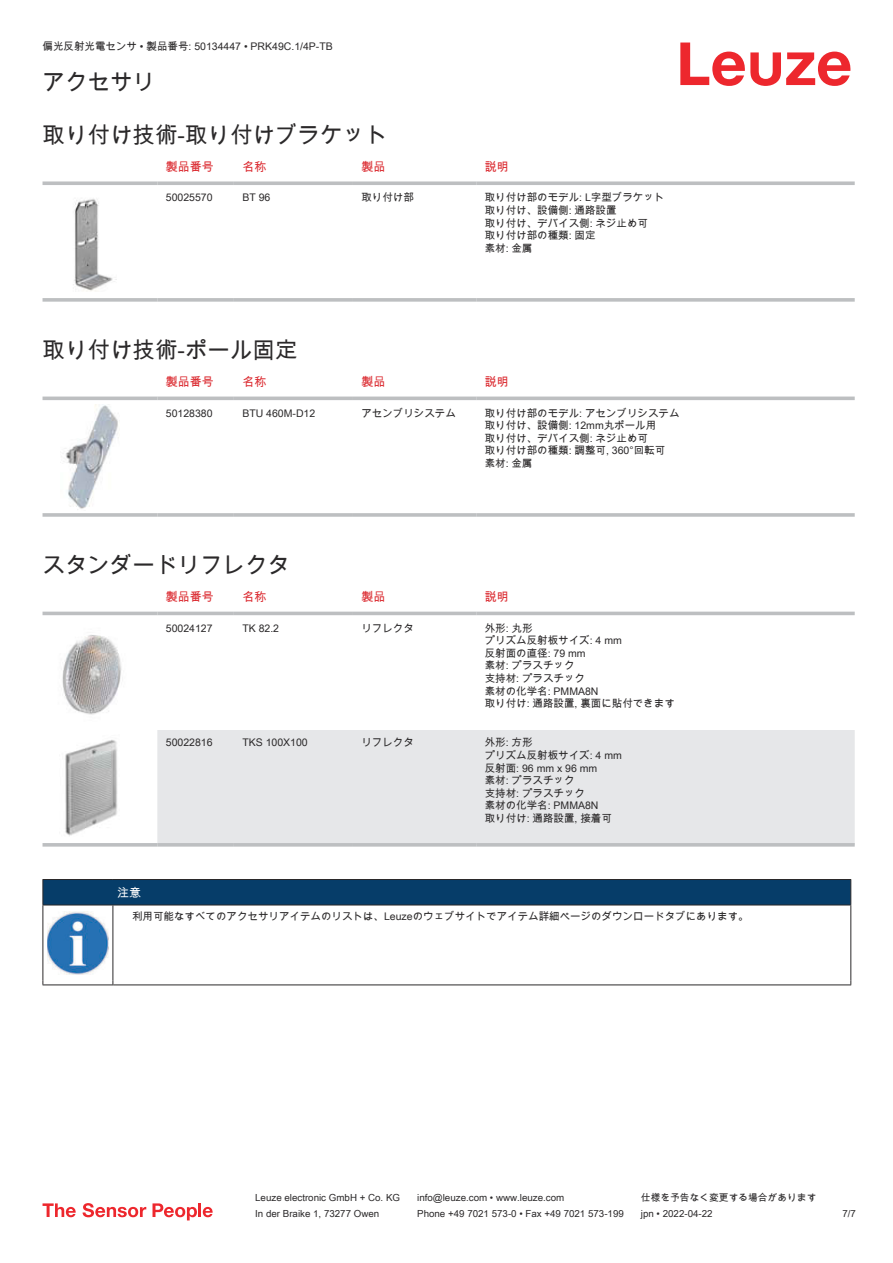
<style>
.page{position:relative;width:893px;height:1263px;background:#fff}
.page>*{position:absolute;margin:0;border:0;box-sizing:border-box;transform-origin:0 0}
.t1{font:22.5px "Arial Unicode MS";color:#2b292a}
.t2{font:12px "Arial Unicode MS";color:#db2a30}
.t3{font:12px "Arial Unicode MS";color:#fff}
.t4{font:10.5px/12.6px "Arial Unicode MS";color:#2b292a}
.t5{font:9.75px "Arial Unicode MS";color:#2b292a}
</style>
<div class="page">
<svg style="left:680px;top:43px;width:170px;height:43px"></svg>
<svg style="left:43px;top:181px;width:114px;height:4px"></svg>
<svg style="left:157px;top:181px;width:77px;height:4px"></svg>
<svg style="left:234px;top:181px;width:119px;height:4px"></svg>
<svg style="left:353px;top:181px;width:123px;height:4px"></svg>
<svg style="left:476px;top:181px;width:379px;height:4px;background:#c4c6c8"></svg>
<svg style="left:43px;top:298px;width:114px;height:4px"></svg>
<svg style="left:157px;top:298px;width:77px;height:4px"></svg>
<svg style="left:234px;top:298px;width:119px;height:4px"></svg>
<svg style="left:353px;top:298px;width:123px;height:4px"></svg>
<svg style="left:476px;top:298px;width:379px;height:4px;background:#c3c5c7"></svg>
<img style="left:73px;top:198px;width:44px;height:93px">
<svg style="left:43px;top:396px;width:812px;height:1px"></svg>
<hr style="left:43px;top:397px;width:114px;height:3px;background:#bdbfc1">
<hr style="left:157px;top:397px;width:77px;height:3px;background:#bdbfc1">
<hr style="left:234px;top:397px;width:119px;height:3px;background:#bdbfc1">
<hr style="left:353px;top:397px;width:123px;height:3px;background:#bdbfc1">
<hr style="left:476px;top:397px;width:379px;height:3px;background:#bdbfc1">
<hr style="left:43px;top:513px;width:114px;height:4px;background:#bdbfc1">
<hr style="left:157px;top:513px;width:77px;height:4px;background:#c7c9ca">
<hr style="left:234px;top:513px;width:119px;height:4px;background:#bdbfc1">
<hr style="left:353px;top:513px;width:123px;height:4px;background:#bdbfc1">
<hr style="left:476px;top:513px;width:379px;height:4px;background:#c7c9ca">
<img style="left:65px;top:404px;width:54px;height:106px">
<svg style="left:43px;top:611px;width:812px;height:5px;fill:#efeff0"></svg>
<div style="left:157px;top:730px;width:698px;height:113px;background:#e6e7e9"></div>
<hr style="left:43px;top:612px;width:114px;height:3px;background:#bdbfc1">
<hr style="left:157px;top:612px;width:77px;height:3px;background:#bdbfc1">
<hr style="left:234px;top:612px;width:119px;height:3px;background:#bdbfc1">
<hr style="left:353px;top:612px;width:123px;height:3px;background:#bdbfc1">
<hr style="left:476px;top:612px;width:379px;height:3px;background:#bdbfc1">
<svg style="left:43px;top:843px;width:114px;height:4px"></svg>
<svg style="left:157px;top:843px;width:77px;height:4px"></svg>
<svg style="left:234px;top:843px;width:119px;height:4px"></svg>
<svg style="left:353px;top:843px;width:123px;height:4px"></svg>
<svg style="left:476px;top:843px;width:379px;height:4px;background:#c3c5c7"></svg>
<img style="left:62px;top:635px;width:60px;height:80px">
<img style="left:65px;top:740px;width:53px;height:96px">
<hr style="left:43px;top:905px;width:70px;height:1px;background:#2b292a">
<svg style="left:43px;top:879px;width:808px;height:26px;background:#083b65"></svg>
<hr style="left:113px;top:905px;width:738px;height:1px;background:#2b292a">
<hr style="left:43px;top:905px;width:1px;height:75px;background:#2b292a">
<hr style="left:113px;top:905px;width:1px;height:75px;background:#2b292a">
<hr style="left:850px;top:905px;width:1px;height:75px;background:#2b292a">
<hr style="left:43px;top:984px;width:70px;height:1px;background:#2b292a">
<hr style="left:113px;top:984px;width:738px;height:1px;background:#2b292a">
<img style="left:47px;top:911px;width:61px;height:63px">
<svg style="left:43px;top:1203px;width:33px;height:14px"></svg>
<svg style="left:83px;top:1203px;width:63px;height:14px"></svg>
<svg style="left:153px;top:1203px;width:44px;height:17px"></svg>
<hr style="left:198px;top:1203px;width:3px;height:14px;background:#ed272d">
<svg style="left:203px;top:1207px;width:10px;height:10px"></svg>
<p class="t4" style="left:43px;top:40px;width:292px">偏光反射光電センサ • 製品番号: 50134447 • PRK49C.1/4P-TB</p>
<h1 class="t1" style="left:43px;top:66px;width:114px">アクセサリ</h1>
<h1 class="t1" style="left:43px;top:119px;width:346px">取り付け技術-取り付けブラケット</h1>
<p class="t2" style="left:166px;top:158px;width:49px">製品番号</p>
<p class="t2" style="left:242px;top:158px;width:25px">名称</p>
<p class="t2" style="left:361px;top:158px;width:25px">製品</p>
<p class="t2" style="left:485px;top:158px;width:25px">説明</p>
<p class="t4" style="left:166px;top:191px;width:48px">50025570</p>
<p class="t4" style="left:242px;top:191px;width:30px">BT 96</p>
<p class="t4" style="left:361px;top:191px;width:54px">取り付け部</p>
<p class="t4" style="left:485px;top:191px;width:181px">取り付け部のモデル: L字型ブラケット取り付け、設備側: 通路設置<br>取り付け、デバイス側: ネジ止め可<br>取り付け部の種類: 固定<br>素材: 金属</p>
<h1 class="t1" style="left:43px;top:334px;width:256px">取り付け技術-ポール固定</h1>
<p class="t2" style="left:166px;top:373px;width:49px">製品番号</p>
<p class="t2" style="left:242px;top:373px;width:25px">名称</p>
<p class="t2" style="left:361px;top:373px;width:25px">製品</p>
<p class="t2" style="left:485px;top:373px;width:25px">説明</p>
<p class="t4" style="left:166px;top:406px;width:48px">50128380</p>
<p class="t4" style="left:242px;top:406px;width:74px">BTU 460M-D12</p>
<p class="t4" style="left:361px;top:406px;width:96px">アセンブリシステム</p>
<p class="t4" style="left:485px;top:406px;width:196px">取り付け部のモデル: アセンブリシステム取り付け、設備側: 12mm丸ポール用<br>取り付け、デバイス側: ネジ止め可<br>取り付け部の種類: 調整可, 360°回転可<br>素材: 金属</p>
<h1 class="t1" style="left:43px;top:549px;width:249px">スタンダードリフレクタ</h1>
<p class="t2" style="left:166px;top:588px;width:49px">製品番号</p>
<p class="t2" style="left:242px;top:588px;width:25px">名称</p>
<p class="t2" style="left:361px;top:588px;width:25px">製品</p>
<p class="t2" style="left:485px;top:588px;width:25px">説明</p>
<p class="t4" style="left:166px;top:621px;width:48px">50024127</p>
<p class="t4" style="left:242px;top:621px;width:38px">TK 82.2</p>
<p class="t4" style="left:361px;top:621px;width:54px">リフレクタ</p>
<p class="t4" style="left:485px;top:621px;width:192px">外形: 丸形<br>プリズム反射板サイズ: 4 mm<br>反射面の直径: 79 mm<br>素材: プラスチック<br>支持材: プラスチック<br>素材の化学名: PMMA8N<br>取り付け: 通路設置, 裏面に貼付できます</p>
<p class="t4" style="left:166px;top:736px;width:48px">50022816</p>
<p class="t4" style="left:242px;top:736px;width:67px">TKS 100X100</p>
<p class="t4" style="left:361px;top:736px;width:54px">リフレクタ</p>
<p class="t4" style="left:485px;top:736px;width:139px">外形: 方形<br>プリズム反射板サイズ: 4 mm反射面: 96 mm x 96 mm<br>素材: プラスチック<br>支持材: プラスチック<br>素材の化学名: PMMA8N<br>取り付け: 通路設置, 接着可</p>
<p class="t3" style="left:117px;top:884px;width:25px">注意</p>
<p class="t4" style="left:132px;top:909px;width:618px">利用可能なすべてのアクセサリアイテムのリストは、Leuzeのウェブサイトでアイテム詳細ページのダウンロードタブにあります。</p>
<p class="t5" style="left:255px;top:1191px;width:146px">Leuze electronic GmbH + Co. KG</p>
<p class="t5" style="left:417px;top:1191px;width:149px">info@leuze.com • www.leuze.com</p>
<p class="t5" style="left:641px;top:1191px;width:177px">仕様を予告なく変更する場合があります</p>
<p class="t5" style="left:255px;top:1206px;width:126px">In der Braike 1, 73277 Owen</p>
<p class="t5" style="left:417px;top:1206px;width:208px">Phone +49 7021 573-0 • Fax +49 7021 573-199</p>
<p class="t5" style="left:641px;top:1206px;width:73px">jpn • 2022-04-22</p>
<p class="t5" style="left:842px;top:1206px;width:15px">7 /7</p>
</div>
